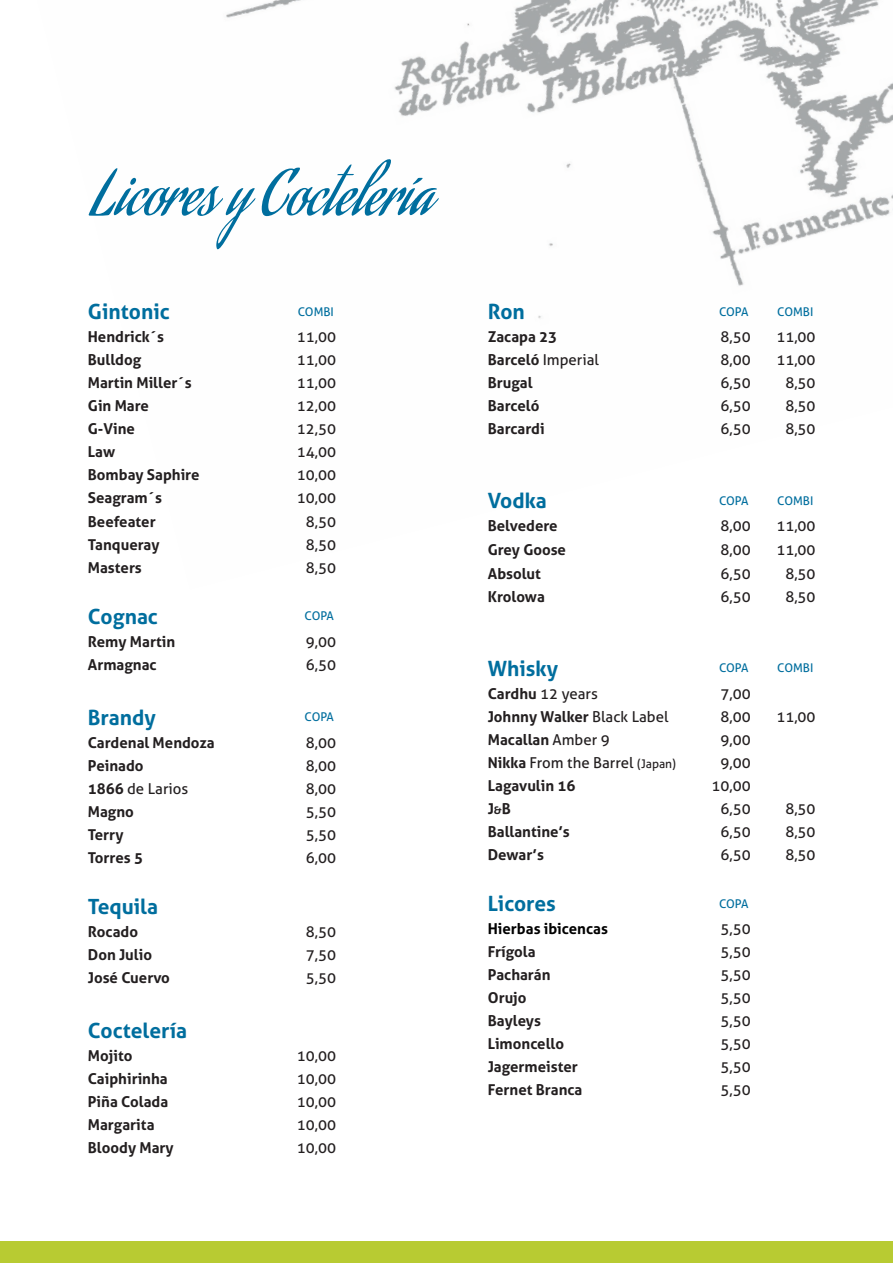
<style>
.page{position:relative;width:893px;height:1263px;background:#fff}
.page>*{position:absolute;margin:0;border:0;box-sizing:border-box;transform-origin:0 0}
.t1{font:60px "Aguafina Script";color:#006e9e}
.t2{font:700 21px "Aller";color:#006e9e}
.t3{font:700 15px "Aller";color:#231f20}
.t4{font:15px "Aller";color:#231f20}
.t5{font:700 15px "Aller";color:#000}
.t6{font:12px "Aller";color:#006e9e}
.s1{font-weight:700}
.s2{font-weight:400}
.s3{font-size:12px}
.s4{font-size:10.5px}
</style>
<div class="page">
<img style="left:226px;top:0;width:667px;height:319px">
<div style="left:0;top:1241px;width:893px;height:22px;background:#b8cb32"></div>
<p class="t1" style="left:91px;top:159px;width:343px">Licores y Coctelería</p>
<p class="t2" style="left:88px;top:298px;width:83px">Gintonic</p>
<p class="t6" style="left:298px;top:304px;width:38px">COMBI</p>
<p class="t3" style="left:88px;top:327px;width:78px">Hendrick´s</p>
<p class="t4" style="left:297px;top:328px;width:41px">11,00</p>
<p class="t3" style="left:88px;top:350px;width:55px">Bulldog</p>
<p class="t4" style="left:297px;top:351px;width:41px">11,00</p>
<p class="t3" style="left:88px;top:373px;width:106px">Martin Miller´s</p>
<p class="t4" style="left:297px;top:374px;width:41px">11,00</p>
<p class="t3" style="left:88px;top:397px;width:63px">Gin Mare</p>
<p class="t4" style="left:297px;top:397px;width:41px">12,00</p>
<p class="t3" style="left:88px;top:420px;width:49px">G-Vine</p>
<p class="t4" style="left:297px;top:420px;width:41px">12,50</p>
<p class="t3" style="left:88px;top:443px;width:29px">Law</p>
<p class="t4" style="left:297px;top:443px;width:41px">14,00</p>
<p class="t3" style="left:88px;top:466px;width:113px">Bombay Saphire</p>
<p class="t4" style="left:297px;top:466px;width:41px">10,00</p>
<p class="t3" style="left:88px;top:489px;width:76px">Seagram´s</p>
<p class="t4" style="left:297px;top:489px;width:41px">10,00</p>
<p class="t3" style="left:88px;top:512px;width:69px">Beefeater</p>
<p class="t4" style="left:306px;top:512px;width:32px">8,50</p>
<p class="t3" style="left:88px;top:535px;width:73px">Tanqueray</p>
<p class="t4" style="left:306px;top:535px;width:32px">8,50</p>
<p class="t3" style="left:88px;top:558px;width:55px">Masters</p>
<p class="t4" style="left:306px;top:558px;width:32px">8,50</p>
<p class="t2" style="left:88px;top:603px;width:72px">Cognac</p>
<p class="t6" style="left:305px;top:609px;width:31px">COPA</p>
<p class="t3" style="left:88px;top:632px;width:89px">Remy Martin</p>
<p class="t4" style="left:306px;top:632px;width:32px">9,00</p>
<p class="t3" style="left:88px;top:655px;width:70px">Armagnac</p>
<p class="t4" style="left:306px;top:655px;width:32px">6,50</p>
<p class="t2" style="left:88px;top:704px;width:69px">Brandy</p>
<p class="t6" style="left:305px;top:710px;width:31px">COPA</p>
<p class="t3" style="left:88px;top:733px;width:128px">Cardenal Mendoza</p>
<p class="t4" style="left:306px;top:733px;width:32px">8,00</p>
<p class="t3" style="left:88px;top:756px;width:57px">Peinado</p>
<p class="t4" style="left:306px;top:756px;width:32px">8,00</p>
<p class="t4" style="left:88px;top:779px;width:102px"><span class="s1">1866</span> de Larios</p>
<p class="t4" style="left:306px;top:779px;width:32px">8,00</p>
<p class="t3" style="left:88px;top:802px;width:48px">Magno</p>
<p class="t4" style="left:306px;top:802px;width:32px">5,50</p>
<p class="t3" style="left:88px;top:825px;width:37px">Terry</p>
<p class="t4" style="left:306px;top:825px;width:32px">5,50</p>
<p class="t3" style="left:88px;top:848px;width:57px">Torres 5</p>
<p class="t4" style="left:306px;top:848px;width:32px">6,00</p>
<p class="t2" style="left:88px;top:893px;width:72px">Tequila</p>
<p class="t3" style="left:88px;top:922px;width:52px">Rocado</p>
<p class="t4" style="left:306px;top:922px;width:32px">8,50</p>
<p class="t3" style="left:88px;top:945px;width:66px">Don Julio</p>
<p class="t4" style="left:306px;top:945px;width:32px">7,50</p>
<p class="t3" style="left:88px;top:968px;width:84px">José Cuervo</p>
<p class="t4" style="left:306px;top:968px;width:32px">5,50</p>
<p class="t2" style="left:88px;top:1017px;width:101px">Coctelería</p>
<p class="t3" style="left:88px;top:1046px;width:46px">Mojito</p>
<p class="t4" style="left:297px;top:1046px;width:41px">10,00</p>
<p class="t3" style="left:88px;top:1069px;width:81px">Caiphirinha</p>
<p class="t4" style="left:297px;top:1069px;width:41px">10,00</p>
<p class="t3" style="left:88px;top:1092px;width:82px">Piña Colada</p>
<p class="t4" style="left:297px;top:1092px;width:41px">10,00</p>
<p class="t3" style="left:88px;top:1115px;width:68px">Margarita</p>
<p class="t4" style="left:297px;top:1115px;width:41px">10,00</p>
<p class="t3" style="left:88px;top:1138px;width:87px">Bloody Mary</p>
<p class="t4" style="left:297px;top:1139px;width:41px">10,00</p>
<p class="t2" style="left:488px;top:298px;width:39px">Ron</p>
<p class="t6" style="left:719px;top:304px;width:31px">COPA</p>
<p class="t6" style="left:777px;top:304px;width:38px">COMBI</p>
<p class="t3" style="left:488px;top:327px;width:71px">Zacapa 23</p>
<p class="t4" style="left:720px;top:328px;width:32px">8,50</p>
<p class="t4" style="left:776px;top:328px;width:41px">11,00</p>
<p class="t4" style="left:488px;top:351px;width:113px"><span class="s1">Barceló</span> Imperial</p>
<p class="t4" style="left:720px;top:351px;width:32px">8,00</p>
<p class="t4" style="left:776px;top:351px;width:41px">11,00</p>
<p class="t3" style="left:488px;top:373px;width:46px">Brugal</p>
<p class="t4" style="left:720px;top:374px;width:32px">6,50</p>
<p class="t4" style="left:785px;top:374px;width:32px">8,50</p>
<p class="t3" style="left:488px;top:397px;width:53px">Barceló</p>
<p class="t4" style="left:720px;top:397px;width:32px">6,50</p>
<p class="t4" style="left:785px;top:397px;width:32px">8,50</p>
<p class="t3" style="left:488px;top:420px;width:58px">Barcardi</p>
<p class="t4" style="left:720px;top:420px;width:32px">6,50</p>
<p class="t4" style="left:785px;top:420px;width:32px">8,50</p>
<p class="t2" style="left:488px;top:488px;width:61px">Vodka</p>
<p class="t6" style="left:719px;top:493px;width:31px">COPA</p>
<p class="t6" style="left:777px;top:493px;width:38px">COMBI</p>
<p class="t3" style="left:488px;top:516px;width:71px">Belvedere</p>
<p class="t4" style="left:720px;top:517px;width:32px">8,00</p>
<p class="t4" style="left:776px;top:517px;width:41px">11,00</p>
<p class="t3" style="left:488px;top:540px;width:80px">Grey Goose</p>
<p class="t4" style="left:720px;top:540px;width:32px">8,00</p>
<p class="t4" style="left:776px;top:540px;width:41px">11,00</p>
<p class="t3" style="left:488px;top:564px;width:55px">Absolut</p>
<p class="t4" style="left:720px;top:564px;width:32px">6,50</p>
<p class="t4" style="left:785px;top:564px;width:32px">8,50</p>
<p class="t3" style="left:488px;top:587px;width:59px">Krolowa</p>
<p class="t4" style="left:720px;top:587px;width:32px">6,50</p>
<p class="t4" style="left:785px;top:587px;width:32px">8,50</p>
<p class="t2" style="left:488px;top:655px;width:72px">Whisky</p>
<p class="t6" style="left:719px;top:661px;width:31px">COPA</p>
<p class="t6" style="left:777px;top:661px;width:38px">COMBI</p>
<p class="t4" style="left:488px;top:684px;width:112px"><span class="s1">Cardhu</span> 12 years</p>
<p class="t4" style="left:720px;top:684px;width:32px">7,00</p>
<p class="t3" style="left:488px;top:707px;width:182px">Johnny Walker <span class="s2">Black Label</span></p>
<p class="t4" style="left:720px;top:707px;width:32px">8,00</p>
<p class="t4" style="left:776px;top:707px;width:41px">11,00</p>
<p class="t3" style="left:488px;top:730px;width:124px">Macallan <span class="s2">Amber 9</span></p>
<p class="t4" style="left:720px;top:730px;width:32px">9,00</p>
<p class="t4" style="left:488px;top:753px;width:190px"><span class="s1">Nikka</span> From the Barrel <span class="s3">(Japan)</span></p>
<p class="t4" style="left:720px;top:753px;width:32px">9,00</p>
<p class="t3" style="left:488px;top:776px;width:89px">Lagavulin 16</p>
<p class="t4" style="left:711px;top:776px;width:41px">10,00</p>
<p class="t3" style="left:488px;top:799px;width:25px">J<span class="s4">&amp;</span>B</p>
<p class="t4" style="left:720px;top:800px;width:32px">6,50</p>
<p class="t4" style="left:785px;top:800px;width:32px">8,50</p>
<p class="t3" style="left:488px;top:822px;width:84px">Ballantine’s</p>
<p class="t4" style="left:720px;top:823px;width:32px">6,50</p>
<p class="t4" style="left:785px;top:823px;width:32px">8,50</p>
<p class="t3" style="left:488px;top:846px;width:58px">Dewar’s</p>
<p class="t4" style="left:720px;top:846px;width:32px">6,50</p>
<p class="t4" style="left:785px;top:846px;width:32px">8,50</p>
<p class="t2" style="left:488px;top:890px;width:70px">Licores</p>
<p class="t6" style="left:719px;top:896px;width:31px">COPA</p>
<p class="t5" style="left:488px;top:919px;width:122px">Hierbas ibicencas</p>
<p class="t4" style="left:720px;top:919px;width:32px">5,50</p>
<p class="t3" style="left:488px;top:942px;width:49px">Frígola</p>
<p class="t4" style="left:720px;top:942px;width:32px">5,50</p>
<p class="t3" style="left:488px;top:965px;width:64px">Pacharán</p>
<p class="t4" style="left:720px;top:966px;width:32px">5,50</p>
<p class="t3" style="left:488px;top:988px;width:40px">Orujo</p>
<p class="t4" style="left:720px;top:989px;width:32px">5,50</p>
<p class="t3" style="left:488px;top:1012px;width:55px">Bayleys</p>
<p class="t4" style="left:720px;top:1012px;width:32px">5,50</p>
<p class="t3" style="left:488px;top:1035px;width:78px">Limoncello</p>
<p class="t4" style="left:720px;top:1035px;width:32px">5,50</p>
<p class="t3" style="left:488px;top:1058px;width:92px">Jagermeister</p>
<p class="t4" style="left:720px;top:1058px;width:32px">5,50</p>
<p class="t3" style="left:488px;top:1081px;width:96px">Fernet Branca</p>
<p class="t4" style="left:720px;top:1081px;width:32px">5,50</p>
</div>
